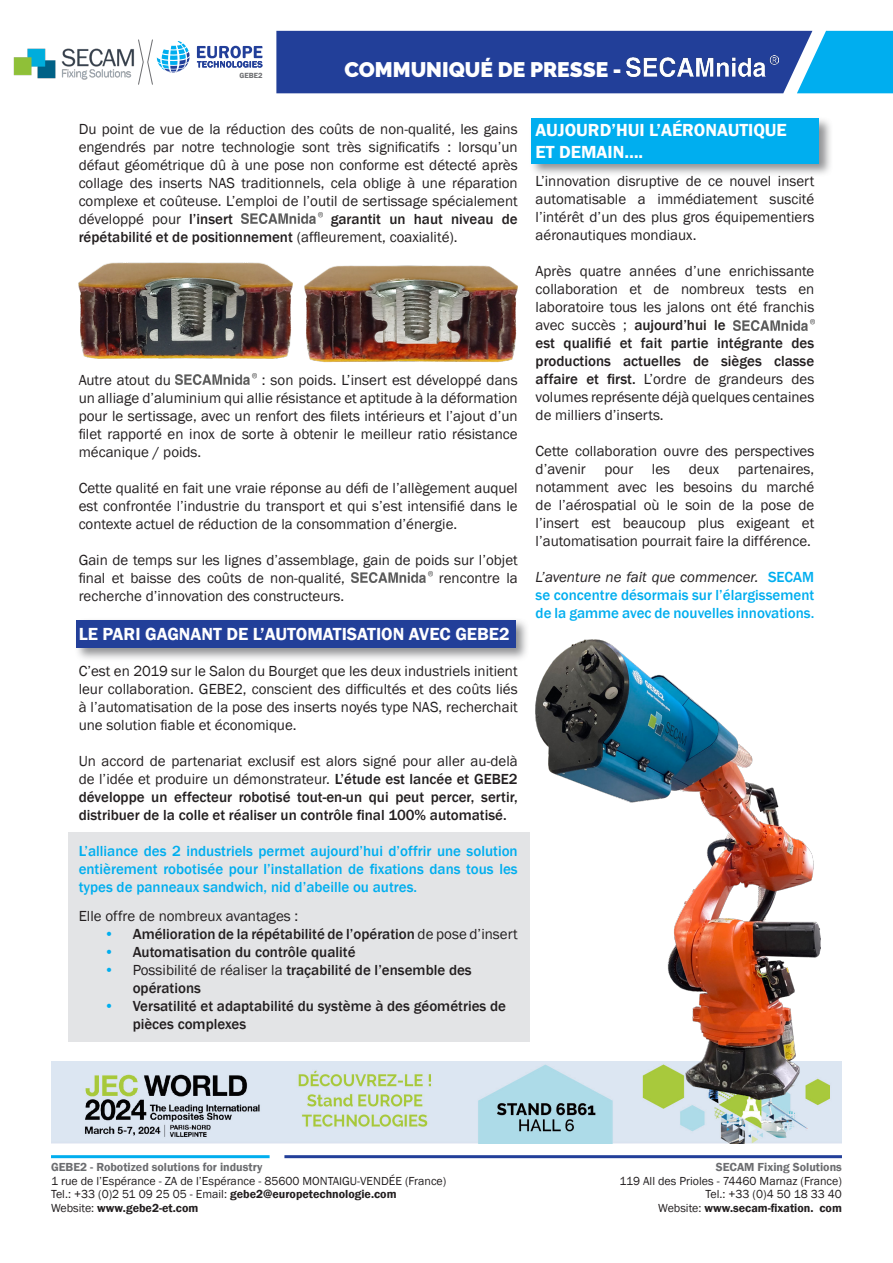
<style>
.page{position:relative;width:893px;height:1263px;background:#fff}
.page>*{position:absolute;margin:0;border:0;box-sizing:border-box;transform-origin:0 0}
.TITRE_PRINCIPALE{font:900 21px "Raleway";color:#fff}
.t1{font:600 18px "Franklin Gothic";color:#fff}
.t2{font:15px/18px "Franklin Gothic";color:#231f20;text-align:justify}
.t3{font:500 15px/18px "Franklin Gothic";color:#231f20}
.t4{font:500 15px/18px "Franklin Gothic";color:#00aeef;text-align:justify}
.t5{font:12px/13.5px "Franklin Gothic";color:#231f20}
.t6{font:600 12px "Franklin Gothic";color:#6c6d70}
.t7{font:600 7.65px "Franklin Gothic";color:#6c6d70}
.s1{font-weight:500}
.s2{font-weight:400}
.s3{font-weight:400;color:#00aeef}
.s4{font-weight:400;font-style:italic;color:#231f20}
.s5{font-weight:600}
</style>
<div class="page">
<hr style="left:51px;top:1155px;width:219px;height:3px;background:#00aeef">
<hr style="left:284px;top:1155px;width:558px;height:3px;background:#223f99">
<img style="left:13px;top:48px;width:121px;height:32px">
<svg style="left:138px;top:39px;width:52px;height:46px"></svg>
<svg style="left:197px;top:31px;width:696px;height:62px;background:#3965b0"></svg>
<div style="left:68px;top:832px;width:461px;height:209px;background:#e3e4e6"></div>
<img style="left:51px;top:1062px;width:791px;height:82px">
<div style="left:529px;top:116px;width:304px;height:61px;background:#6c6d70;opacity:.75"></div>
<div style="left:531px;top:118px;width:288px;height:45px;background:#00aeef"></div>
<div style="left:74px;top:617px;width:456px;height:45px;background:#6c6d70;opacity:.75"></div>
<div style="left:77px;top:620px;width:439px;height:27px;background:#223f99"></div>
<img style="left:626px;top:56px;width:152px;height:21px">
<img style="left:241px;top:213px;width:81px;height:11px">
<img style="left:305px;top:266px;width:213px;height:96px">
<img style="left:79px;top:263px;width:213px;height:96px">
<img style="left:176px;top:374px;width:81px;height:11px">
<img style="left:351px;top:572px;width:81px;height:11px">
<img style="left:733px;top:319px;width:81px;height:11px">
<img style="left:536px;top:639px;width:284px;height:461px">
<p class="t7" style="left:240px;top:71px;width:25px">GEBE2</p>
<p class="TITRE_PRINCIPALE" style="left:344px;top:57px;width:279px">COMMUNIQUÉ DE PRESSE -</p>
<p class="t2" style="left:79px;top:120px;width:441px">Du point de vue de la réduction des coûts de non-qualité, les gains engendrés par notre technologie sont très significatifs : lorsqu’un défaut géométrique dû à une pose non conforme est détecté après collage des inserts NAS traditionnels, cela oblige à une réparation complexe et coûteuse. L’emploi de l’outil de sertissage spécialement développé pour <span class="s1">l’insert</span></p>
<p class="t3" style="left:79px;top:210px;width:441px;text-indent:252px">garantit un haut niveau de répétabilité et de positionnement <span class="s2">(affleurement, coaxialité).</span></p>
<p class="t2" style="left:79px;top:371px;width:441px;text-indent:183px">: son poids. L’insert est développé dans un alliage d’aluminium qui allie résistance et aptitude à la déformation pour le sertissage, avec un renfort des filets intérieurs et l’ajout d’un filet rapporté en inox de sorte à obtenir le meilleur ratio résistance mécanique / poids.</p>
<p class="t2" style="left:79px;top:479px;width:441px">Cette qualité en fait une vraie réponse au défi de l’allègement auquel est confrontée l’industrie du transport et qui s’est intensifié dans le contexte actuel de réduction de la consommation d’énergie.</p>
<p class="t2" style="left:79px;top:551px;width:441px">Gain de temps sur les lignes d’assemblage, gain de poids sur l’objet final et baisse des coûts de non-qualité,</p>
<p class="t2" style="left:79px;top:371px;width:94px">Autre atout du</p>
<p class="t2" style="left:439px;top:569px;width:80px">rencontre la</p>
<p class="t2" style="left:79px;top:587px;width:267px">recherche d’innovation des constructeurs.</p>
<p class="t1" style="left:79px;top:623px;width:433px">LE PARI GAGNANT DE L’AUTOMATISATION AVEC GEBE2</p>
<p class="t2" style="left:79px;top:662px;width:441px">C’est en 2019 sur le Salon du Bourget que les deux industriels initient leur collaboration. GEBE2, conscient des difficultés et des coûts liés à l’automatisation de la pose des inserts noyés type NAS, recherchait une solution fiable et économique.</p>
<p class="t3" style="left:79px;top:752px;width:441px;text-align:justify"><span class="s2">Un accord de partenariat exclusif est alors signé pour aller au-delà de l’idée et produire un démonstrateur.</span> L’étude est lancée et GEBE2 développe un effecteur robotisé tout-en-un qui peut percer, sertir, distribuer de la colle et réaliser un contrôle final 100% automatisé.</p>
<p class="t4" style="left:79px;top:842px;width:441px">L’alliance des 2 industriels permet aujourd’hui d’offrir une solution entièrement robotisée pour l’installation de fixations dans tous les types de panneaux sandwich, nid d’abeille ou autres.</p>
<p class="t2" style="left:79px;top:907px;width:221px">Elle offre de nombreux avantages :</p>
<p class="t3" style="left:104px;top:925px;width:415px"><span class="s3">•</span> Amélioration de la répétabilité de l’opération <span class="s2">de pose d’insert</span></p>
<p class="t3" style="left:104px;top:943px;width:253px"><span class="s3">•</span> Automatisation du contrôle qualité</p>
<p class="t3" style="left:133px;top:961px;width:341px;text-indent:-28px"><span class="s3">•</span> <span class="s2">Possibilité de réaliser la</span> traçabilité de l’ensemble des opérations</p>
<p class="t3" style="left:133px;top:997px;width:375px;text-indent:-28px"><span class="s3">•</span> Versatilité et adaptabilité du système à des géométries de pièces complexes</p>
<p class="t1" style="left:536px;top:119px;width:253px">AUJOURD’HUI L’AÉRONAUTIQUE</p>
<p class="t1" style="left:536px;top:140px;width:109px">ET DEMAIN….</p>
<p class="t2" style="left:536px;top:173px;width:280px">L’innovation disruptive de ce nouvel insert automatisable a immédiatement suscité l’intérêt d’un des plus gros équipementiers aéronautiques mondiaux.</p>
<p class="t2" style="left:536px;top:263px;width:280px;text-align:left">Après quatre années d’une enrichissante collaboration et de nombreux tests en laboratoire tous les jalons ont été franchis avec succès ; <span class="s1">aujourd’hui le<br>est qualifié et fait partie intégrante des productions actuelles de sièges classe affaire et first.</span> L’ordre de grandeurs des volumes représente déjà quelques centaines de milliers d’inserts.</p>
<p class="t2" style="left:536px;top:443px;width:280px">Cette collaboration ouvre des perspectives d’avenir pour les deux partenaires, notamment avec les besoins du marché de l’aérospatial où le soin de la pose de l’insert est beaucoup plus exigeant et l’automatisation pourrait faire la différence.</p>
<p class="t4" style="left:536px;top:568px;width:280px"><span class="s4">L’aventure ne fait que commencer.</span> SECAM se concentre désormais sur l’élargissement de la gamme avec de nouvelles innovations.</p>
<p class="t6" style="left:51px;top:1160px;width:213px">GEBE2 - Robotized solutions for industry</p>
<p class="t5" style="left:51px;top:1174px;width:397px">1 rue de l’Espérance - ZA de l’Espérance - 85600 MONTAIGU-VENDÉE (France)<br>Tel.: +33 (0)2 51 09 25 05 - Email: <span class="s5">gebe2@europetechnologie.com<br></span>Website: <span class="s5">www.gebe2-et.com</span></p>
<p class="t6" style="left:716px;top:1160px;width:128px">SECAM Fixing Solutions</p>
<p class="t5" style="left:619px;top:1174px;width:224px;text-align:right">119 All des Prioles - 74460 Marnaz (France)<br>Tel.: +33 (0)4 50 18 33 40<br>Website: <span class="s5">www.secam-fixation. com</span></p>
</div>
